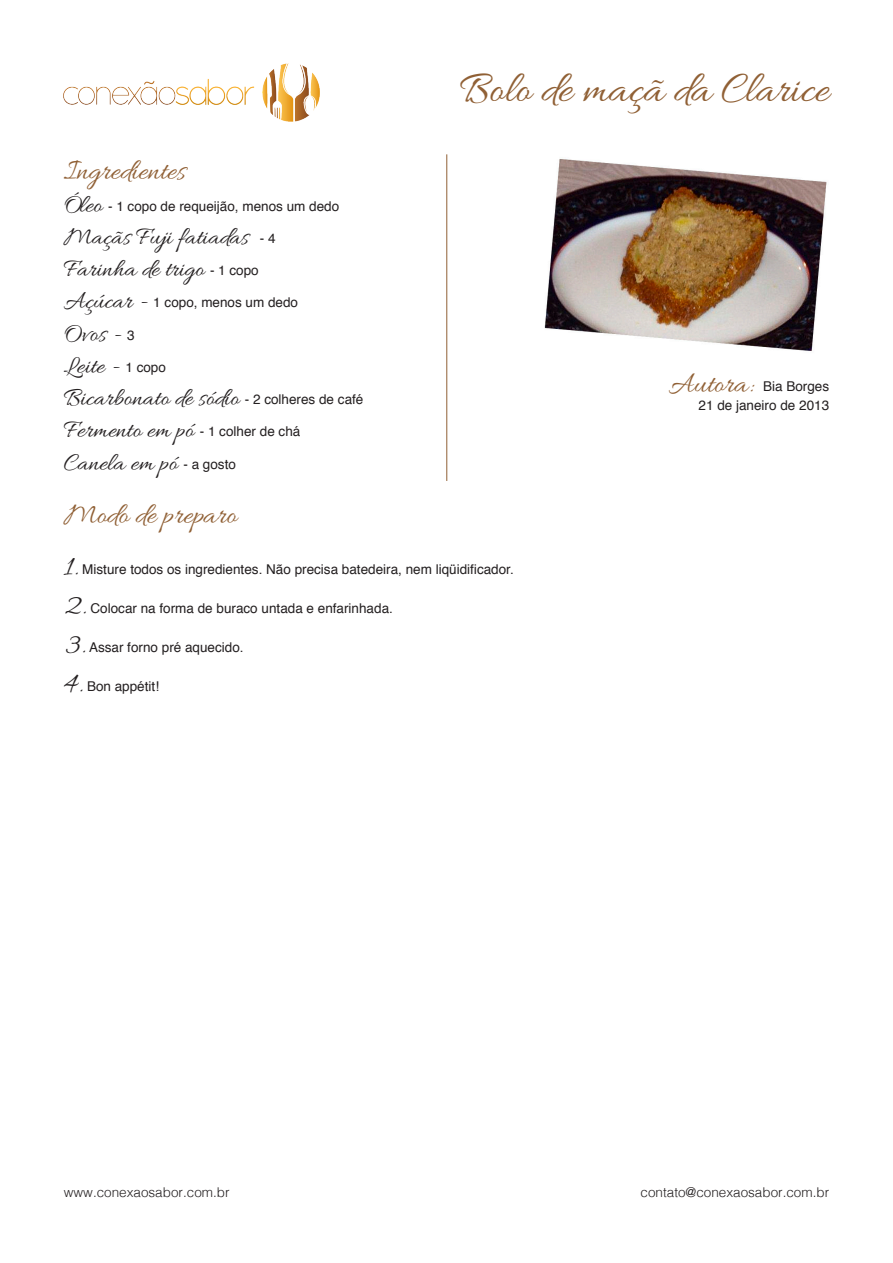
<style>
.page{position:relative;width:893px;height:1263px;background:#fff}
.page>*{position:absolute;margin:0;border:0;box-sizing:border-box;transform-origin:0 0}
.Título{font:45px "Allura";color:#906035}
.sub-titulo{font:30px "Allura";color:#906035}
.t1{font:30px "Allura";color:#231f20}
.sub-titulo-2{font:25.5px "Allura";color:#231f20}
.sub-titulo-3{font:13.5px "Helvetica";color:#231f20}
.rodapé_dir{font:300 13.5px "Helvetica";color:#231f20}
.rodapé_esq{font:300 13.5px "Helvetica";color:#231f20}
.s1{font-family:"Allura";font-size:25.5px}
.s2{font-family:"Helvetica";font-size:13.5px}
</style>
<div class="page">
<img style="left:64px;top:64px;width:255px;height:57px">
<hr style="left:446px;top:154px;width:1px;height:327px;background:#906035">
<img style="left:544px;top:159px;width:283px;height:192px">
<p class="sub-titulo" style="left:64px;top:154px;width:123px">Ingredientes</p>
<p class="sub-titulo-3" style="left:64px;top:195px;width:277px"><span class="s1">Óleo</span> - 1 copo de requeijão, menos um dedo</p>
<p class="sub-titulo-2" style="left:64px;top:222px;width:213px">Maçãs Fuji fatiadas <span class="s2">- 4</span></p>
<p class="sub-titulo-2" style="left:64px;top:255px;width:197px">Farinha de trigo <span class="s2">- 1 copo</span></p>
<p class="sub-titulo-3" style="left:64px;top:292px;width:236px"><span class="s1">Açúcar -</span> 1 copo, menos um dedo</p>
<p class="sub-titulo-2" style="left:64px;top:319px;width:72px">Ovos - <span class="s2">3</span></p>
<p class="sub-titulo-2" style="left:64px;top:351px;width:104px">Leite - <span class="s2">1 copo</span></p>
<p class="sub-titulo-2" style="left:64px;top:384px;width:301px">Bicarbonato de sódio <span class="s2">- 2 colheres de café</span></p>
<p class="sub-titulo-3" style="left:64px;top:421px;width:238px"><span class="s1">Fermento em pó</span> - 1 colher de chá</p>
<p class="sub-titulo-2" style="left:64px;top:448px;width:174px">Canela em pó <span class="s2">- a gosto</span></p>
<p class="Título" style="left:460px;top:64px;width:371px">Bolo de maçã da Clarice</p>
<p class="sub-titulo" style="left:669px;top:367px;width:86px">Autora:</p>
<p class="sub-titulo-3" style="left:763px;top:376px;width:68px">Bia Borges</p>
<p class="sub-titulo-3" style="left:699px;top:395px;width:132px">21 de janeiro de 2013</p>
<p class="sub-titulo" style="left:64px;top:498px;width:175px">Modo de preparo</p>
<p class="t1" style="left:64px;top:550px;width:16px">1.</p>
<p class="sub-titulo-3" style="left:82px;top:559px;width:433px">Misture todos os ingredientes. Não precisa batedeira, nem liqüidificador.</p>
<p class="t1" style="left:64px;top:589px;width:24px">2.</p>
<p class="sub-titulo-3" style="left:90px;top:598px;width:304px">Colocar na forma de buraco untada e enfarinhada.</p>
<p class="t1" style="left:64px;top:628px;width:24px">3.</p>
<p class="sub-titulo-3" style="left:89px;top:637px;width:156px">Assar forno pré aquecido.</p>
<p class="t1" style="left:64px;top:667px;width:21px">4.</p>
<p class="sub-titulo-3" style="left:87px;top:676px;width:74px">Bon appétit!</p>
<p class="rodapé_esq" style="left:64px;top:1181px;width:167px">www.conexaosabor.com.br</p>
<p class="rodapé_dir" style="left:640px;top:1181px;width:190px">contato@conexaosabor.com.br</p>
</div>
